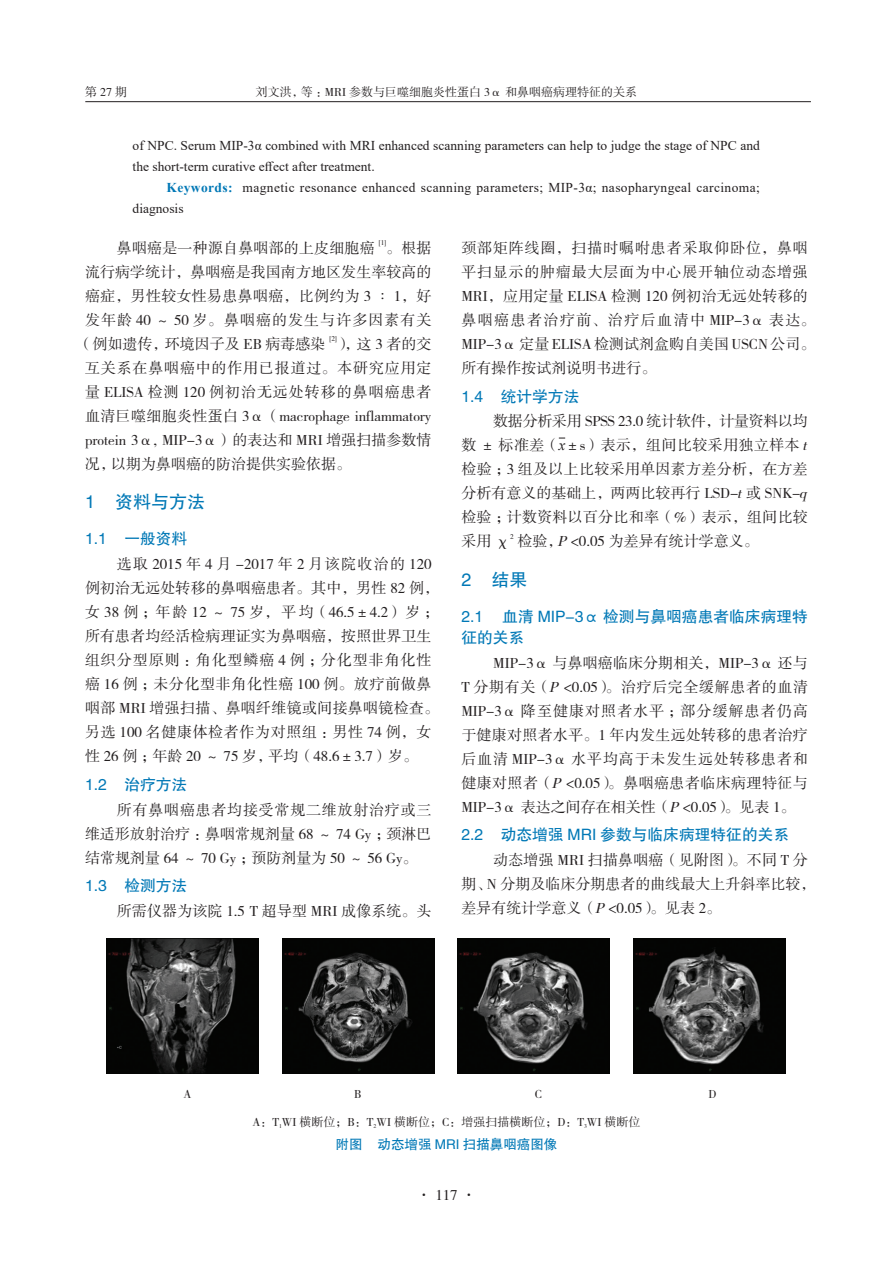
<style>
.page{position:relative;width:893px;height:1263px;background:#fff}
.page>*{position:absolute;margin:0;border:0;box-sizing:border-box;transform-origin:0 0}
._1标题{font:18px "FZHTK GBK1 0";color:#0078b6}
._2标题{font:15.75px/21px "FZHTK GBK1 0";color:#0078b6}
.全文段路样式{font:15px/24px "FZSSK GBK1 0";letter-spacing:.005em;color:#231f20}
.全文段路样式-2{font:15px "FZSSK GBK1 0";letter-spacing:.07em;color:#231f20}
.英文4{font:13.5px/21px "Times New Roman";color:#231f20}
.英文4-2{font:13.5px/21px "Times New Roman";letter-spacing:.025em;color:#231f20}
._4中文标题_1{font:13.5px "FZHTK GBK1 0";color:#0078b6}
.表注居中{font:12px "FZSSK GBK1 0";color:#231f20}
.书眉{font:12px "FZSSK GBK1 0";color:#231f20}
.全文段路样式-3{font:7.2px "FZSSK GBK1 0";color:#231f20}
.s1{font-weight:700;color:#0078b6}
.s2{font-family:"Times New Roman";font-style:italic}
.s3{font-style:italic}
</style>
<div class="page">
<hr style="left:85px;top:101px;width:726px;height:1px;background:#231f20">
<img style="left:106px;top:938px;width:152px;height:135px">
<img style="left:282px;top:938px;width:152px;height:135px">
<img style="left:458px;top:938px;width:152px;height:135px">
<img style="left:634px;top:938px;width:152px;height:135px">
<p class="表注居中" style="left:85px;top:85px;width:43px">第27期</p>
<p class="书眉" style="left:256px;top:85px;width:383px">刘文洪，等：MRI 参数与巨噬细胞炎性蛋白 3α 和鼻咽癌病理特征的关系</p>
<p class="英文4" style="left:133px;top:135px;width:629px">of NPC. Serum MIP-3α combined with MRI enhanced scanning parameters can help to judge the stage of NPC and the short-term curative effect after treatment.</p>
<p class="英文4-2" style="left:133px;top:177px;width:629px;text-indent:34px"><span class="s1">Keywords:</span> magnetic resonance enhanced scanning parameters; MIP-3α; nasopharyngeal carcinoma; diagnosis</p>
<p class="全文段路样式" style="left:117px;top:237px;width:259px">鼻咽癌是一种源自鼻咽部的上皮细胞癌</p>
<p class="全文段路样式-3" style="left:379px;top:239px;width:9px">[1]</p>
<p class="全文段路样式" style="left:386px;top:237px;width:47px">。根据</p>
<p class="全文段路样式" style="left:85px;top:261px;width:348px">流行病学统计，鼻咽癌是我国南方地区发生率较高的</p>
<p class="全文段路样式" style="left:85px;top:285px;width:348px">癌症，男性较女性易患鼻咽癌，比例约为 3 ∶ 1，好</p>
<p class="全文段路样式-2" style="left:85px;top:312px;width:348px">发年龄 40 ～ 50 岁。鼻咽癌的发生与许多因素有关</p>
<p class="全文段路样式" style="left:78px;top:333px;width:250px">（例如遗传，环境因子及 EB 病毒感染</p>
<p class="全文段路样式-3" style="left:329px;top:335px;width:9px">[2]</p>
<p class="全文段路样式" style="left:85px;top:333px;width:348px;text-align:justify;text-indent:252px">），这 3 者的交互关系在鼻咽癌中的作用已报道过。本研究应用定量 ELISA 检测 120 例初治无远处转移的鼻咽癌患者血清巨噬细胞炎性蛋白 3α（macrophage inflammatory protein 3α, MIP-3α）的表达和 MRI 增强扫描参数情况，以期为鼻咽癌的防治提供实验依据。</p>
<p class="_1标题" style="left:85px;top:492px;width:121px">1 资料与方法</p>
<p class="_2标题" style="left:85px;top:529px;width:104px">1.1 一般资料</p>
<p class="全文段路样式" style="left:85px;top:553px;width:356px;text-indent:32px">选取 2015 年 4 月 -2017 年 2 月该院收治的 120例初治无远处转移的鼻咽癌患者。其中，男性 82 例，女 38 例；年龄 12 ～ 75 岁，平均（46.5±4.2）岁；所有患者均经活检病理证实为鼻咽癌，按照世界卫生组织分型原则：角化型鳞癌 4 例；分化型非角化性癌 16 例；未分化型非角化性癌 100 例。放疗前做鼻咽部 MRI 增强扫描、鼻咽纤维镜或间接鼻咽镜检查。另选 100 名健康体检者作为对照组：男性 74 例，女性 26 例；年龄 20 ～ 75 岁，平均（48.6±3.7）岁。</p>
<p class="_2标题" style="left:85px;top:774px;width:104px">1.2 治疗方法</p>
<p class="全文段路样式" style="left:85px;top:798px;width:348px;text-align:justify;text-indent:32px">所有鼻咽癌患者均接受常规二维放射治疗或三维适形放射治疗：鼻咽常规剂量 68 ～ 74 Gy ；颈淋巴结常规剂量 64 ～ 70 Gy ；预防剂量为 50 ～ 56 Gy。</p>
<p class="_2标题" style="left:85px;top:876px;width:104px">1.3 检测方法</p>
<p class="全文段路样式" style="left:117px;top:900px;width:316px">所需仪器为该院 1.5 T 超导型 MRI 成像系统。头</p>
<p class="全文段路样式" style="left:461px;top:237px;width:356px">颈部矩阵线圈，扫描时嘱咐患者采取仰卧位，鼻咽平扫显示的肿瘤最大层面为中心展开轴位动态增强<br>MRI，应用定量 ELISA 检测 120 例初治无远处转移的鼻咽癌患者治疗前、治疗后血清中 MIP-3α 表达。<br>MIP-3α 定量 ELISA 检测试剂盒购自美国 USCN 公司。所有操作按试剂说明书进行。</p>
<p class="_2标题" style="left:461px;top:386px;width:120px">1.4 统计学方法</p>
<p class="全文段路样式" style="left:461px;top:410px;width:351px;text-indent:32px">数据分析采用 SPSS 23.0 统计软件，计量资料以均数 ± 标准差（<span class="s2">x</span>±s）表示，组间比较采用独立样本 <span class="s3">t</span>检验；3 组及以上比较采用单因素方差分析，在方差分析有意义的基础上，两两比较再行 LSD-<span class="s3">t</span>或 SNK-<span class="s3">q</span>检验；计数资料以百分比和率（%）表示，组间比较采用 χ</p>
<p class="全文段路样式-3" style="left:510px;top:532px;width:5px">2</p>
<p class="全文段路样式" style="left:517px;top:530px;width:243px">检验，<span class="s3">P</span> &lt;0.05 为差异有统计学意义。</p>
<p class="_1标题" style="left:461px;top:570px;width:67px">2 结果</p>
<p class="_2标题" style="left:461px;top:606px;width:348px">2.1 血清 MIP-3α 检测与鼻咽癌患者临床病理特征的关系</p>
<p class="全文段路样式" style="left:461px;top:651px;width:348px;text-align:justify;text-indent:32px">MIP-3α 与鼻咽癌临床分期相关，MIP-3α 还与T 分期有关（<span class="s3">P</span> &lt;0.05）。治疗后完全缓解患者的血清MIP-3α 降至健康对照者水平；部分缓解患者仍高于健康对照者水平。1 年内发生远处转移的患者治疗后血清 MIP-3α 水平均高于未发生远处转移患者和健康对照者（<span class="s3">P</span> &lt;0.05）。鼻咽癌患者临床病理特征与MIP-3α 表达之间存在相关性（<span class="s3">P</span> &lt;0.05）。见表 1。</p>
<p class="_2标题" style="left:461px;top:825px;width:329px">2.2 动态增强 MRI 参数与临床病理特征的关系</p>
<p class="全文段路样式" style="left:461px;top:849px;width:356px;text-indent:32px">动态增强 MRI 扫描鼻咽癌（见附图）。不同 T 分期、N 分期及临床分期患者的曲线最大上升斜率比较，差异有统计学意义（<span class="s3">P</span> &lt;0.05）。见表 2。</p>
<p class="表注居中" style="left:183px;top:1088px;width:9px">A</p>
<p class="表注居中" style="left:354px;top:1088px;width:9px">B</p>
<p class="表注居中" style="left:535px;top:1088px;width:9px">C</p>
<p class="表注居中" style="left:709px;top:1088px;width:9px">D</p>
<p class="表注居中" style="left:252px;top:1116px;width:390px">A：T<sub>1</sub>WI 横断位；B：T<sub>2</sub>WI 横断位；C：增强扫描横断位；D：T<sub>3</sub>WI 横断位</p>
<p class="_4中文标题_1" style="left:336px;top:1137px;width:223px">附图 动态增强 MRI 扫描鼻咽癌图像</p>
<p class="全文段路样式" style="left:417px;top:1183px;width:61px">· 117 ·</p>
</div>
